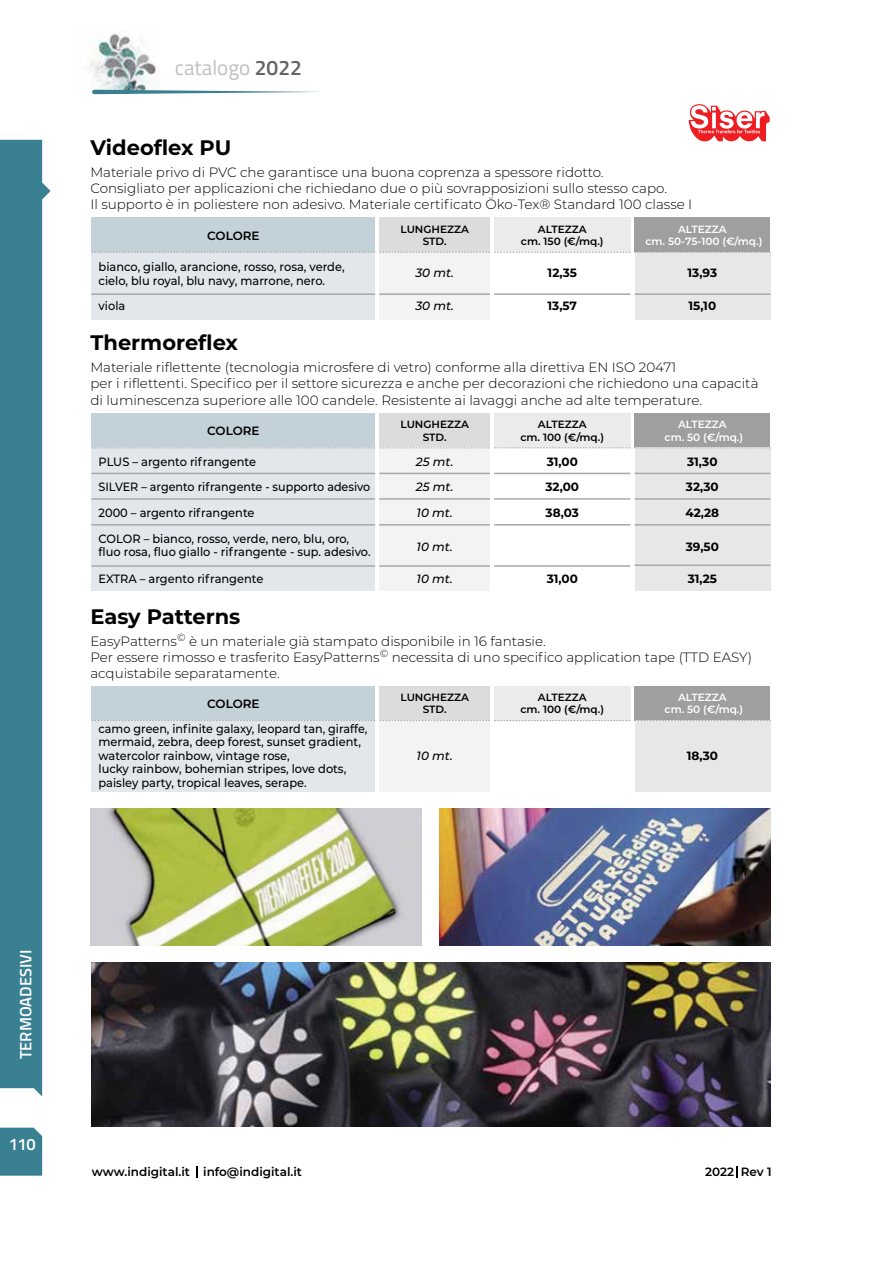
<style>
.page{position:relative;width:893px;height:1263px;background:#fff}
.page>*{position:absolute;margin:0;border:0;box-sizing:border-box;transform-origin:0 0}
.t1{font:700 21px "Montserrat";color:#000}
.t2{font:21px "Titillium";color:#c0c0c0}
.t3{font:600 16.5px "Titillium";color:#fff}
.t4{font:300 13.5px/16.2px "Montserrat";color:#000}
.t5{font:500 12px/25.7px "Montserrat";color:#000;scale:.95 1}
.t6{font:500 12px/13.5px "Montserrat";color:#000;scale:.93 1}
.t7{font:700 12px/25.5px "Montserrat";color:#000;text-align:justify}
.t8{font:600 12px "Montserrat";color:#000}
.t9{font:italic 500 12px/25.5px "Montserrat";color:#000;text-align:justify}
.t10{font:600 10.5px/12.6px "Montserrat";color:#000;text-align:center}
.t11{font:600 10.5px/12.6px "Montserrat";color:#fff;text-align:center}
.s1{font-weight:600;color:#636363}
</style>
<div class="page">
<img style="left:90px;top:33px;width:69px;height:57px">
<svg style="left:0;top:140px;width:51px;height:956px;fill:#398092"></svg>
<div style="left:0;top:1128px;width:42px;height:48px;background:#398092"></div>
<svg style="left:92px;top:90px;width:227px;height:4px"></svg>
<div style="left:379px;top:218px;width:111px;height:34px;background:#dcdcdc"></div>
<div style="left:379px;top:413px;width:111px;height:34px;background:#dcdcdc"></div>
<div style="left:379px;top:686px;width:111px;height:34px;background:#dcdcdc"></div>
<div style="left:494px;top:218px;width:136px;height:34px;background:#ebebeb"></div>
<div style="left:494px;top:413px;width:136px;height:34px;background:#ebebeb"></div>
<div style="left:494px;top:686px;width:136px;height:34px;background:#ebebeb"></div>
<div style="left:635px;top:218px;width:135px;height:34px;background:#9f9f9f"></div>
<div style="left:635px;top:413px;width:135px;height:34px;background:#9f9f9f"></div>
<div style="left:635px;top:686px;width:135px;height:34px;background:#9f9f9f"></div>
<div style="left:91px;top:218px;width:284px;height:34px;background:#c3d1d8"></div>
<div style="left:91px;top:413px;width:284px;height:34px;background:#c3d1d8"></div>
<div style="left:91px;top:686px;width:284px;height:34px;background:#c3d1d8"></div>
<div style="left:91px;top:252px;width:284px;height:42px;background:#e1e7eb"></div>
<div style="left:91px;top:447px;width:284px;height:26px;background:#e1e7eb"></div>
<div style="left:91px;top:473px;width:284px;height:25px;background:#e1e7eb"></div>
<div style="left:91px;top:498px;width:284px;height:26px;background:#e1e7eb"></div>
<div style="left:91px;top:524px;width:284px;height:42px;background:#e1e7eb"></div>
<div style="left:91px;top:565px;width:284px;height:26px;background:#e1e7eb"></div>
<div style="left:91px;top:720px;width:284px;height:72px;background:#e1e7eb"></div>
<div style="left:91px;top:294px;width:284px;height:25px;background:#e1e7eb"></div>
<div style="left:379px;top:252px;width:111px;height:42px;background:#f3f3f3"></div>
<div style="left:379px;top:447px;width:111px;height:26px;background:#f3f3f3"></div>
<div style="left:379px;top:473px;width:111px;height:25px;background:#f3f3f3"></div>
<div style="left:379px;top:498px;width:111px;height:26px;background:#f3f3f3"></div>
<div style="left:379px;top:524px;width:111px;height:42px;background:#f3f3f3"></div>
<div style="left:379px;top:565px;width:111px;height:26px;background:#f3f3f3"></div>
<div style="left:379px;top:720px;width:111px;height:72px;background:#f3f3f3"></div>
<div style="left:379px;top:294px;width:111px;height:25px;background:#f3f3f3"></div>
<div style="left:635px;top:252px;width:135px;height:42px;background:#e7e7e7"></div>
<div style="left:635px;top:447px;width:135px;height:26px;background:#e7e7e7"></div>
<div style="left:635px;top:473px;width:135px;height:25px;background:#e7e7e7"></div>
<div style="left:635px;top:498px;width:135px;height:26px;background:#e7e7e7"></div>
<div style="left:635px;top:524px;width:135px;height:42px;background:#e7e7e7"></div>
<div style="left:635px;top:565px;width:135px;height:26px;background:#e7e7e7"></div>
<div style="left:635px;top:720px;width:135px;height:72px;background:#e7e7e7"></div>
<div style="left:635px;top:294px;width:135px;height:25px;background:#e7e7e7"></div>
<hr style="left:91px;top:293px;width:284px;height:2px;background:#a8a8a8">
<hr style="left:379px;top:293px;width:111px;height:2px;background:#a8a8a8">
<hr style="left:494px;top:293px;width:136px;height:2px;background:#a8a8a8">
<svg style="left:91px;top:252px;width:679px;height:1px"></svg>
<svg style="left:91px;top:447px;width:679px;height:1px"></svg>
<svg style="left:91px;top:720px;width:679px;height:1px"></svg>
<hr style="left:635px;top:293px;width:135px;height:2px;background:#a8a8a8">
<hr style="left:91px;top:473px;width:284px;height:1px;background:#a8a8a8">
<hr style="left:379px;top:473px;width:111px;height:1px;background:#a8a8a8">
<hr style="left:494px;top:473px;width:136px;height:1px;background:#a8a8a8">
<hr style="left:635px;top:473px;width:135px;height:1px;background:#a8a8a8">
<hr style="left:91px;top:498px;width:284px;height:2px;background:#a8a8a8">
<hr style="left:91px;top:524px;width:284px;height:2px;background:#a8a8a8">
<hr style="left:91px;top:565px;width:284px;height:2px;background:#a8a8a8">
<hr style="left:379px;top:498px;width:111px;height:2px;background:#a8a8a8">
<hr style="left:379px;top:524px;width:111px;height:2px;background:#a8a8a8">
<hr style="left:379px;top:565px;width:111px;height:2px;background:#a8a8a8">
<hr style="left:494px;top:498px;width:136px;height:2px;background:#a8a8a8">
<hr style="left:494px;top:524px;width:136px;height:2px;background:#a8a8a8">
<hr style="left:494px;top:565px;width:136px;height:2px;background:#a8a8a8">
<hr style="left:635px;top:498px;width:135px;height:2px;background:#a8a8a8">
<hr style="left:635px;top:524px;width:135px;height:2px;background:#a8a8a8">
<hr style="left:635px;top:564px;width:135px;height:2px;background:#a8a8a8">
<svg style="left:689px;top:104px;width:81px;height:38px"></svg>
<img style="left:91px;top:809px;width:331px;height:136px">
<img style="left:91px;top:962px;width:679px;height:165px">
<img style="left:439px;top:809px;width:331px;height:136px">
<h1 class="t2" style="left:175px;top:52px;width:129px">catalogo <span class="s1">2022</span></h1>
<h1 class="t1" style="left:90px;top:132px;width:142px">Videoflex PU</h1>
<p class="t4" style="left:90px;top:163px;width:603px">Materiale privo di PVC che garantisce una buona coprenza a spessore ridotto.<br>Consigliato per applicazioni che richiedano due o più sovrapposizioni sullo stesso capo.<br>Il supporto è in poliestere non adesivo. Materiale certificato Öko-Tex® Standard 100 classe I</p>
<p class="t8" style="left:207px;top:227px;width:54px">COLORE</p>
<p class="t5" style="left:99px;top:260px;width:261px;line-height:13.5px">bianco, giallo, arancione, rosso, rosa, verde, cielo, blu royal, blu navy, marrone, nero.</p>
<p class="t5" style="left:99px;top:293px;width:30px">viola</p>
<h1 class="t1" style="left:90px;top:328px;width:149px">Thermoreflex</h1>
<p class="t10" style="left:400px;top:222px;width:70px">LUNGHEZZA<br>STD.</p>
<p class="t10" style="left:521px;top:222px;width:84px">ALTEZZA<br>cm. 150 (€/mq.)</p>
<p class="t11" style="left:645px;top:222px;width:118px">ALTEZZA<br>cm. 50-75-100 (€/mq.)</p>
<p class="t9" style="left:415px;top:260px;width:40px">30 mt.</p>
<p class="t9" style="left:415px;top:293px;width:40px">30 mt.</p>
<p class="t7" style="left:548px;top:259px;width:31px">12,35</p>
<p class="t7" style="left:548px;top:293px;width:31px">13,57</p>
<p class="t7" style="left:688px;top:259px;width:31px">13,93</p>
<p class="t7" style="left:688px;top:293px;width:29px">15,10</p>
<p class="t4" style="left:90px;top:359px;width:670px">Materiale riflettente (tecnologia microsfere di vetro) conforme alla direttiva EN ISO 20471<br>per i riflettenti. Specifico per il settore sicurezza e anche per decorazioni che richiedono una capacità di luminescenza superiore alle 100 candele. Resistente ai lavaggi anche ad alte temperature.</p>
<p class="t8" style="left:207px;top:422px;width:54px">COLORE</p>
<p class="t5" style="left:99px;top:448px;width:288px">PLUS – argento rifrangente<br>SILVER – argento rifrangente - supporto adesivo 2000 – argento rifrangente<br>COLOR – bianco, rosso, verde, nero, blu, oro,</p>
<p class="t5" style="left:99px;top:538px;width:288px">fluo rosa, fluo giallo - rifrangente - sup. adesivo.</p>
<p class="t5" style="left:99px;top:566px;width:175px">EXTRA – argento rifrangente</p>
<h1 class="t1" style="left:90px;top:601px;width:151px">Easy Patterns</h1>
<p class="t10" style="left:400px;top:418px;width:70px">LUNGHEZZA<br>STD.</p>
<p class="t9" style="left:416px;top:448px;width:39px">25 mt.<br>25 mt.<br>10 mt.</p>
<p class="t9" style="left:417px;top:533px;width:38px">10 mt.</p>
<p class="t9" style="left:417px;top:566px;width:38px">10 mt.</p>
<p class="t10" style="left:520px;top:418px;width:85px">ALTEZZA<br>cm. 100 (€/mq.)</p>
<p class="t7" style="left:545px;top:448px;width:35px">31,00<br>32,00<br>38,03</p>
<p class="t7" style="left:547px;top:566px;width:33px">31,00</p>
<p class="t11" style="left:665px;top:418px;width:80px">ALTEZZA<br>cm. 50 (€/mq.)</p>
<p class="t7" style="left:685px;top:448px;width:35px;text-align:left">31,30<br>32,30<br>42,28</p>
<p class="t7" style="left:686px;top:533px;width:35px">39,50</p>
<p class="t7" style="left:688px;top:566px;width:31px">31,25</p>
<p class="t4" style="left:90px;top:632px;width:663px">EasyPatterns<sup>©</sup> è un materiale già stampato disponibile in 16 fantasie.<br>Per essere rimosso e trasferito EasyPatterns<sup>©</sup> necessita di uno specifico application tape (TTD EASY) acquistabile separatamente.</p>
<p class="t8" style="left:207px;top:695px;width:54px">COLORE</p>
<p class="t6" style="left:99px;top:721px;width:291px">camo green, infinite galaxy, leopard tan, giraffe, mermaid, zebra, deep forest, sunset gradient, watercolor rainbow, vintage rose,<br>lucky rainbow, bohemian stripes, love dots, paisley party, tropical leaves, serape.</p>
<p class="t10" style="left:400px;top:690px;width:70px">LUNGHEZZA<br>STD.</p>
<p class="t9" style="left:417px;top:743px;width:38px">10 mt.</p>
<p class="t10" style="left:520px;top:690px;width:85px">ALTEZZA<br>cm. 100 (€/mq.)</p>
<p class="t11" style="left:665px;top:690px;width:80px">ALTEZZA<br>cm. 50 (€/mq.)</p>
<p class="t7" style="left:687px;top:743px;width:33px">18,30</p>
<p class="t3" style="left:13px;top:1059px;width:111px;rotate:-90deg">TERMOADESIVI</p>
<p class="t3" style="left:9px;top:1132px;width:29px">110</p>
<p class="t8" style="left:92px;top:1163px;width:211px">www.indigital.it info@indigital.it</p>
<p class="t8" style="left:705px;top:1163px;width:68px">2022 Rev 1</p>
</div>
